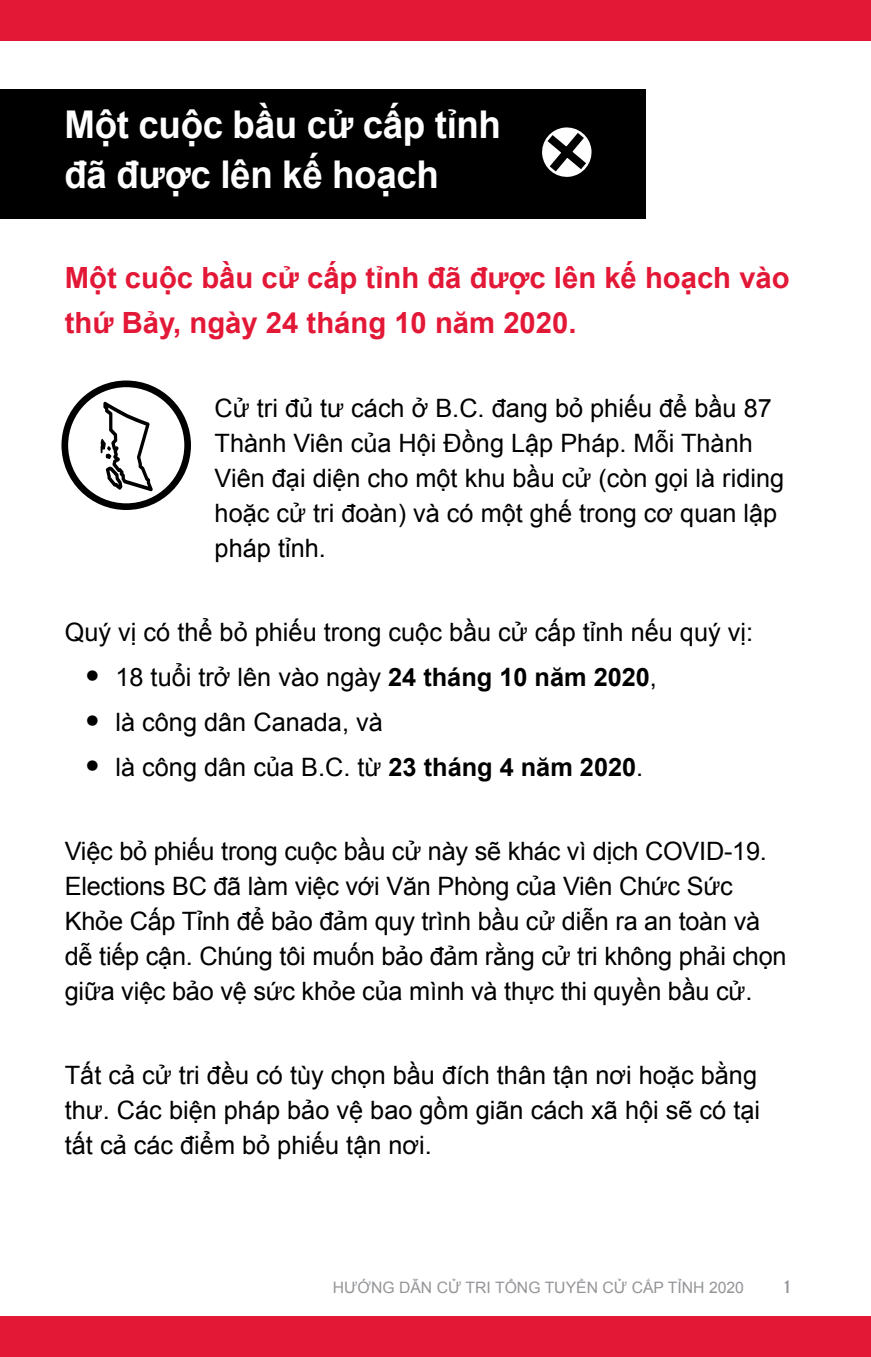
<style>
.page{position:relative;width:871px;height:1357px;background:#fff}
.page>*{position:absolute;margin:0;border:0;box-sizing:border-box;transform-origin:0 0}
.t1{font:700 38.25px/49.5px "Arial";letter-spacing:-.01em;color:#fff;scale:.96 1}
.t2{font:700 29.25px/45px "Arial";color:#e31837}
.t3{font:25.2px/34.9px "Arial";color:#000}
.t4{font:18px "Bebas Neue";color:#939598}
.t5{font:15.75px "Arial";color:#939598}
.s1{font-family:"Helvetica Neue LT Std";font-size:29.25px}
.s2{font-weight:700}
</style>
<div class="page">
<div style="left:0;top:0;width:871px;height:40px;background:#e31837"></div>
<div style="left:0;top:1316px;width:871px;height:41px;background:#e31837"></div>
<svg style="left:101px;top:402px;width:52px;height:89px"></svg>
<div style="left:61px;top:380px;width:130px;height:130px;border:7px solid #000;border-radius:50%"></div>
<div style="left:0;top:89px;width:646px;height:129px;background:#000"></div>
<svg style="left:542px;top:127px;width:50px;height:50px"></svg>
<h1 class="t1" style="left:65px;top:101px;width:456px">Một cuộc bầu cử cấp tỉnh đã được lên kế hoạch</h1>
<p class="t2" style="left:65px;top:256px;width:726px">Một cuộc bầu cử cấp tỉnh đã được lên kế hoạch vào thứ Bảy, ngày 24 tháng 10 năm 2020.</p>
<p class="t3" style="left:215px;top:391px;width:571px">Cử tri đủ tư cách ở B.C. đang bỏ phiếu để bầu 87<br>Thành Viên của Hội Đồng Lập Pháp. Mỗi Thành Viên đại diện cho một khu bầu cử (còn gọi là riding hoặc cử tri đoàn) và có một ghế trong cơ quan lập pháp tỉnh.</p>
<p class="t3" style="left:65px;top:615px;width:690px">Quý vị có thể bỏ phiếu trong cuộc bầu cử cấp tỉnh nếu quý vị:</p>
<p class="t3" style="left:85px;top:660px;width:573px"><span class="s1">•</span> 18 tuổi trở lên vào ngày <span class="s2">24 tháng 10 năm 2020</span>,</p>
<p class="t3" style="left:85px;top:705px;width:299px"><span class="s1">•</span> là công dân Canada, và</p>
<p class="t3" style="left:85px;top:750px;width:560px"><span class="s1">•</span> là công dân của B.C. từ <span class="s2">23 tháng 4 năm 2020</span>.</p>
<p class="t3" style="left:65px;top:834px;width:723px">Việc bỏ phiếu trong cuộc bầu cử này sẽ khác vì dịch COVID-19.<br>Elections BC đã làm việc với Văn Phòng của Viên Chức Sức Khỏe Cấp Tỉnh để bảo đảm quy trình bầu cử diễn ra an toàn và dễ tiếp cận. Chúng tôi muốn bảo đảm rằng cử tri không phải chọn giữa việc bảo vệ sức khỏe của mình và thực thi quyền bầu cử.</p>
<p class="t3" style="left:65px;top:1058px;width:697px">Tất cả cử tri đều có tùy chọn bầu đích thân tận nơi hoặc bằng thư. Các biện pháp bảo vệ bao gồm giãn cách xã hội sẽ có tại tất cả các điểm bỏ phiếu tận nơi.</p>
<p class="t5" style="left:333px;top:1277px;width:413px">HƯỚNG DẪN CỬ TRI TỔNG TUYỂN CỬ CẤP TỈNH 2020</p>
<p class="t4" style="left:783px;top:1277px;width:9px">1</p>
</div>
